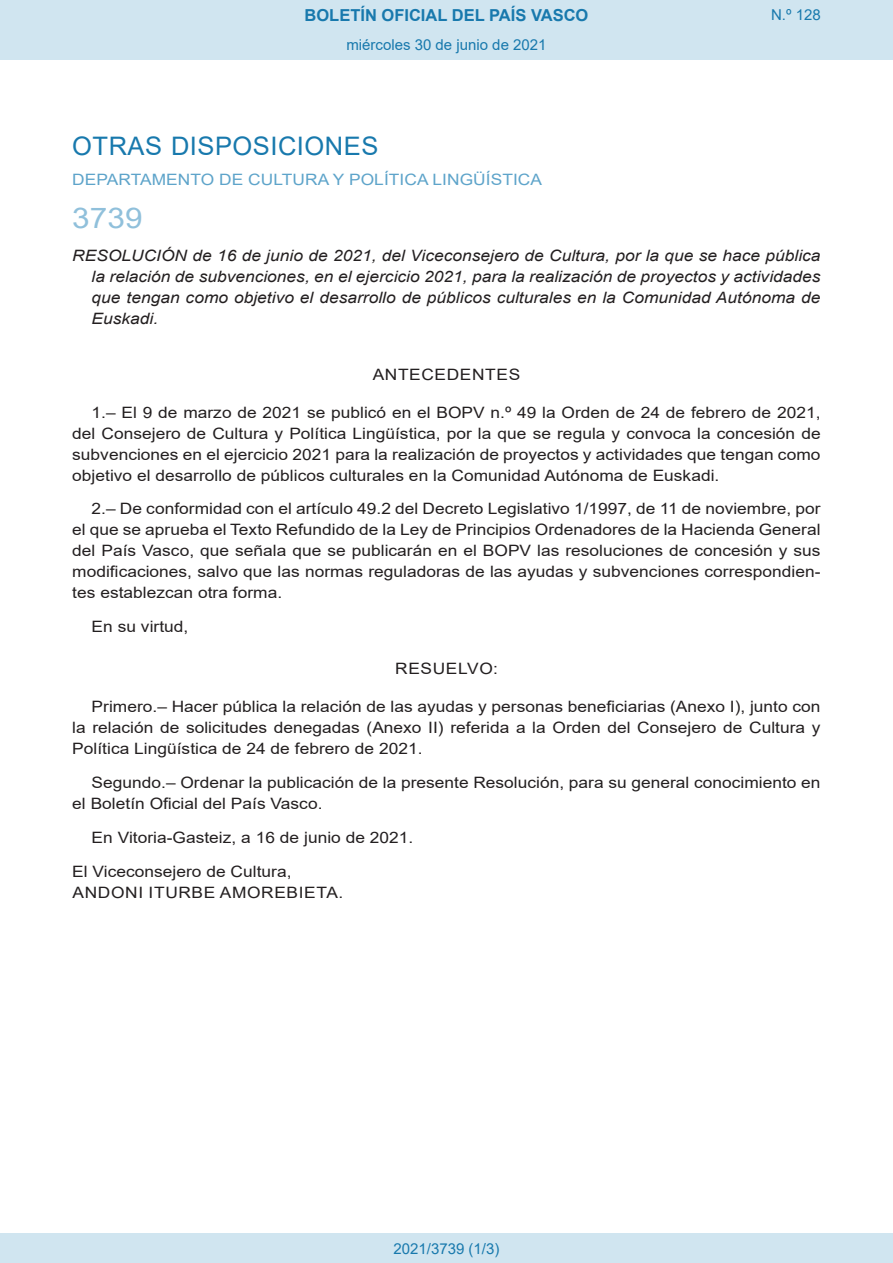
<style>
.page{position:relative;width:893px;height:1263px;background:#fff}
.page>*{position:absolute;margin:0;border:0;box-sizing:border-box;transform-origin:0 0}
.BOPVOrden{font:28.5px "Arial";color:#90c0db;scale:1.11 1}
.BOPVSeccion{font:25.5px "Arial";letter-spacing:.02em;color:#1879ad}
.t1{font:700 16.5px "Arial";color:#1879ad}
.BOPVDetalle{font:15.6px/21px "Arial";color:#231f20;text-align:justify;scale:1.11 1}
.BOPVTitulo{font:italic 15.6px/21px "Arial";color:#231f20;text-align:justify;scale:1.11 1}
.BOPVOrganismo{font:15.6px "Arial";letter-spacing:.005em;color:#5ea4ca;scale:1.11 1}
.BOPVFirmaLugFec{font:15.6px "Arial";color:#231f20;scale:1.11 1}
.BOPVFirmaPuesto{font:15.6px "Arial";color:#231f20;scale:1.11 1}
.BOPVFirmaNombre{font:15.6px "Arial";letter-spacing:.035em;color:#231f20;scale:1.11 1}
.BOPVClave{font:15.6px "Arial";letter-spacing:.035em;color:#231f20;scale:1.11 1}
.Paginacion_Centro{font:15px "Arial";color:#1879ad}
</style>
<div class="page">
<div style="left:0;top:0;width:893px;height:60px;background:#d0e5f0"></div>
<div style="left:0;top:1233px;width:893px;height:30px;background:#d0e5f0"></div>
<p class="t1" style="left:305px;top:3px;width:285px">BOLETÍN OFICIAL DEL PAÍS VASCO</p>
<p class="Paginacion_Centro" style="left:346px;top:35px;width:202px">miércoles 30 de junio de 2021</p>
<p class="Paginacion_Centro" style="left:771px;top:5px;width:51px">N.º 128</p>
<p class="BOPVSeccion" style="left:72px;top:128px;width:308px">OTRAS DISPOSICIONES</p>
<p class="BOPVOrganismo" style="left:72px;top:169px;width:425px">DEPARTAMENTO DE CULTURA Y POLÍTICA LINGÜÍSTICA</p>
<p class="BOPVOrden" style="left:72px;top:198px;width:65px">3739</p>
<p class="BOPVTitulo" style="left:92px;top:246px;width:658px;text-indent:-19px">RESOLUCIÓN de 16 de junio de 2021, del Viceconsejero de Cultura, por la que se hace pública la relación de subvenciones, en el ejercicio 2021, para la realización de proyectos y actividades que tengan como objetivo el desarrollo de públicos culturales en la Comunidad Autónoma de Euskadi.</p>
<p class="BOPVClave" style="left:373px;top:363px;width:134px">ANTECEDENTES</p>
<p class="BOPVDetalle" style="left:72px;top:401px;width:676px;text-indent:19px">1.– El 9 de marzo de 2021 se publicó en el BOPV n.º 49 la Orden de 24 de febrero de 2021, del Consejero de Cultura y Política Lingüística, por la que se regula y convoca la concesión de subvenciones en el ejercicio 2021 para la realización de proyectos y actividades que tengan como objetivo el desarrollo de públicos culturales en la Comunidad Autónoma de Euskadi.</p>
<p class="BOPVDetalle" style="left:72px;top:498px;width:676px;text-indent:19px">2.– De conformidad con el artículo 49.2 del Decreto Legislativo 1/1997, de 11 de noviembre, por el que se aprueba el Texto Refundido de la Ley de Principios Ordenadores de la Hacienda General del País Vasco, que señala que se publicarán en el BOPV las resoluciones de concesión y sus modificaciones, salvo que las normas reguladoras de las ayudas y subvenciones correspondien&shy;tes establezcan otra forma.</p>
<p class="BOPVDetalle" style="left:92px;top:616px;width:89px">En su virtud,</p>
<p class="BOPVClave" style="left:395px;top:658px;width:94px">RESUELVO:</p>
<p class="BOPVDetalle" style="left:72px;top:696px;width:676px;text-indent:19px">Primero.– Hacer pública la relación de las ayudas y personas beneficiarias (Anexo I), junto con la relación de solicitudes denegadas (Anexo II) referida a la Orden del Consejero de Cultura y Política Lingüística de 24 de febrero de 2021.</p>
<p class="BOPVDetalle" style="left:72px;top:772px;width:676px;text-indent:19px">Segundo.– Ordenar la publicación de la presente Resolución, para su general conocimiento en el Boletín Oficial del País Vasco.</p>
<p class="BOPVFirmaLugFec" style="left:92px;top:827px;width:291px">En Vitoria-Gasteiz, a 16 de junio de 2021.</p>
<p class="BOPVFirmaPuesto" style="left:72px;top:860px;width:199px">El Viceconsejero de Cultura,</p>
<p class="BOPVFirmaNombre" style="left:73px;top:881px;width:245px">ANDONI ITURBE AMOREBIETA.</p>
<p class="Paginacion_Centro" style="left:393px;top:1238px;width:107px">2021/3739 (1/3)</p>
</div>
